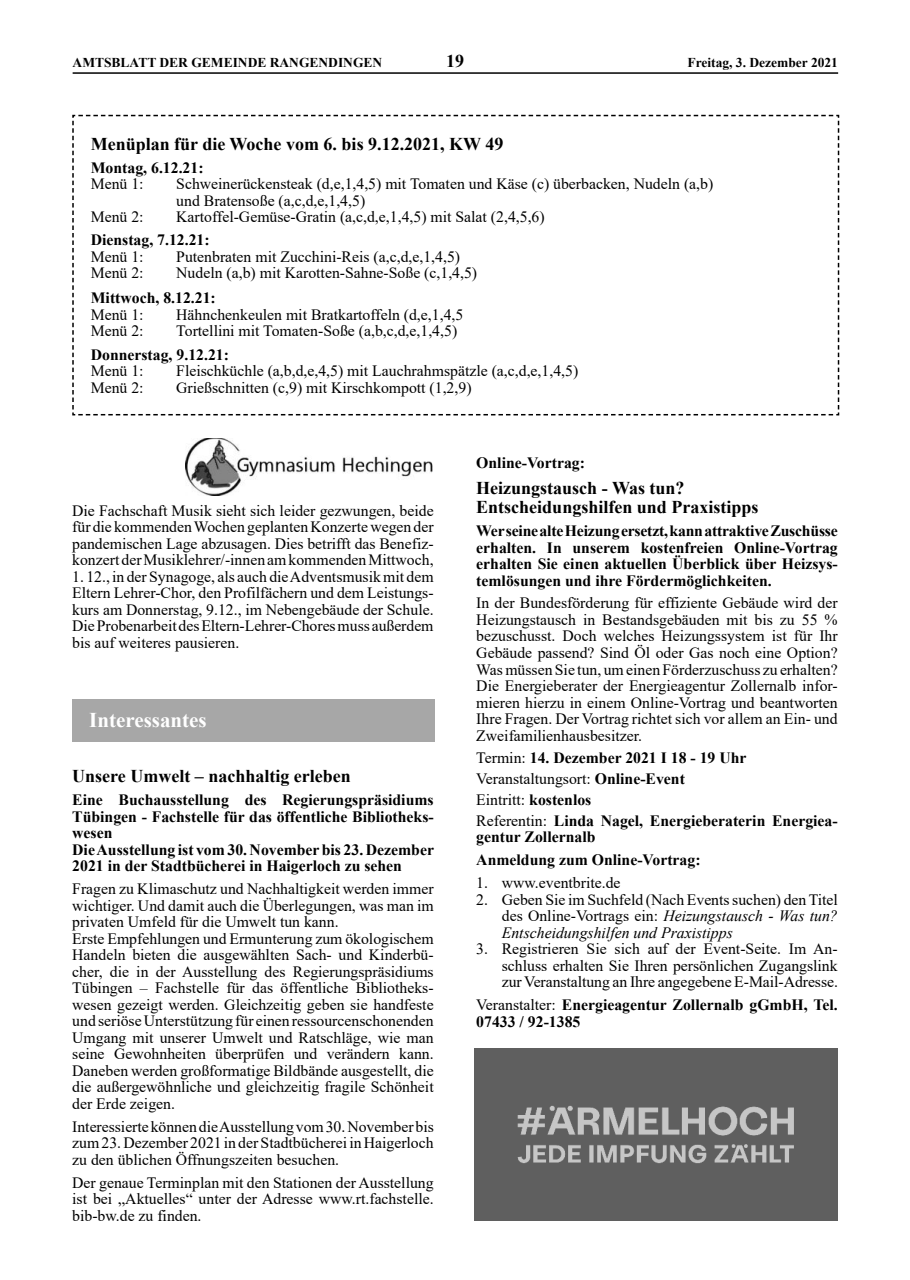
<style>
.page{position:relative;width:910px;height:1280px;background:#fff}
.page>*{position:absolute;margin:0;border:0;box-sizing:border-box;transform-origin:0 0}
.t1{font:700 21px "Times New Roman";color:#fff}
.t2{font:700 18px/19.5px "Times New Roman";color:#000}
.t3{font:15.75px/16.5px "Times New Roman";color:#000;text-align:justify}
.t4{font:700 15.75px/16.5px "Times New Roman";color:#000}
.t5{font:700 13.5px "Times New Roman";color:#000}
.s1{font-weight:400}
.s2{font-style:italic}
</style>
<div class="page">
<hr style="left:73px;top:72px;width:765px;height:2px;background:#000">
<svg style="left:72px;top:114px;width:768px;height:302px"></svg>
<img style="left:186px;top:438px;width:247px;height:57px">
<div style="left:72px;top:699px;width:363px;height:43px;background:#a7a7a7"></div>
<img style="left:474px;top:1049px;width:364px;height:171px">
<p class="t5" style="left:73px;top:58px;width:311px">AMTSBLATT DER GEMEINDE RANGENDINGEN</p>
<p class="t2" style="left:446px;top:53px;width:19px">19</p>
<p class="t5" style="left:687px;top:58px;width:152px">Freitag, 3. Dezember 2021</p>
<p class="t2" style="left:91px;top:136px;width:414px">Menüplan für die Woche vom 6. bis 9.12.2021, KW 49</p>
<p class="t4" style="left:91px;top:161px;width:114px">Montag, 6.12.21:</p>
<p class="t3" style="left:91px;top:177px;width:54px">Menü 1:</p>
<p class="t3" style="left:176px;top:177px;width:539px">Schweinerückensteak (d,e,1,4,5) mit Tomaten und Käse (c) überbacken, Nudeln (a,b) und Bratensoße (a,c,d,e,1,4,5)</p>
<p class="t3" style="left:91px;top:210px;width:54px">Menü 2:</p>
<p class="t3" style="left:176px;top:210px;width:370px">Kartoffel-Gemüse-Gratin (a,c,d,e,1,4,5) mit Salat (2,4,5,6)</p>
<p class="t4" style="left:91px;top:234px;width:120px">Dienstag, 7.12.21:</p>
<p class="t3" style="left:91px;top:250px;width:54px">Menü 1:</p>
<p class="t3" style="left:176px;top:250px;width:285px">Putenbraten mit Zucchini-Reis (a,c,d,e,1,4,5)</p>
<p class="t3" style="left:91px;top:266px;width:54px">Menü 2:</p>
<p class="t3" style="left:176px;top:266px;width:302px">Nudeln (a,b) mit Karotten-Sahne-Soße (c,1,4,5)</p>
<p class="t4" style="left:91px;top:292px;width:127px">Mittwoch, 8.12.21:</p>
<p class="t3" style="left:91px;top:308px;width:54px">Menü 1:</p>
<p class="t3" style="left:176px;top:308px;width:289px">Hähnchenkeulen mit Bratkartoffeln (d,e,1,4,5</p>
<p class="t3" style="left:91px;top:324px;width:54px">Menü 2:</p>
<p class="t3" style="left:176px;top:324px;width:282px">Tortellini mit Tomaten-Soße (a,b,c,d,e,1,4,5)</p>
<p class="t4" style="left:91px;top:348px;width:140px">Donnerstag, 9.12.21:</p>
<p class="t3" style="left:91px;top:364px;width:54px">Menü 1:</p>
<p class="t3" style="left:176px;top:364px;width:403px">Fleischküchle (a,b,d,e,4,5) mit Lauchrahmspätzle (a,c,d,e,1,4,5)</p>
<p class="t3" style="left:91px;top:381px;width:54px">Menü 2:</p>
<p class="t3" style="left:176px;top:381px;width:297px">Grießschnitten (c,9) mit Kirschkompott (1,2,9)</p>
<p class="t3" style="left:72px;top:504px;width:363px">Die Fachschaft Musik sieht sich leider gezwungen, beide für die kommenden Wochen geplanten Konzerte wegen der pandemischen Lage abzusagen. Dies betrifft das Benefiz&shy;konzert der Musiklehrer/-innen am kommenden Mittwoch,</p>
<p class="t3" style="left:72px;top:570px;width:363px">1. 12., in der Synagoge, als auch die Adventsmusik mit dem Eltern Lehrer-Chor, den Profilfächern und dem Leistungs&shy;kurs am Donnerstag, 9.12., im Nebengebäude der Schule.<br>Die Probenarbeit des Eltern-Lehrer-Chores muss außerdem bis auf weiteres pausieren.</p>
<h1 class="t1" style="left:89px;top:713px;width:119px">Interessantes</h1>
<p class="t2" style="left:72px;top:768px;width:280px">Unsere Umwelt – nachhaltig erleben</p>
<p class="t4" style="left:72px;top:793px;width:363px">Eine Buchausstellung des Regierungspräsidiums Tübingen - Fachstelle für das öffentliche Bibliotheks&shy;wesen<br>Die Ausstellung ist vom 30. November bis 23. Dezember 2021 in der Stadtbücherei in Haigerloch zu sehen</p>
<p class="t3" style="left:72px;top:882px;width:363px;text-align:left">Fragen zu Klimaschutz und Nachhaltigkeit werden immer wichtiger. Und damit auch die Überlegungen, was man im privaten Umfeld für die Umwelt tun kann.<br>Erste Empfehlungen und Ermunterung zum ökologischem Handeln bieten die ausgewählten Sach- und Kinderbü&shy;cher, die in der Ausstellung des Regierungspräsidiums Tübingen – Fachstelle für das öffentliche Bibliotheks&shy;wesen gezeigt werden. Gleichzeitig geben sie handfeste und seriöse Unterstützung für einen ressourcenschonenden Umgang mit unserer Umwelt und Ratschläge, wie man seine Gewohnheiten überprüfen und verändern kann.<br>Daneben werden großformatige Bildbände ausgestellt, die die außergewöhnliche und gleichzeitig fragile Schönheit der Erde zeigen.</p>
<p class="t3" style="left:72px;top:1120px;width:363px">Interessierte können die Ausstellung vom 30. November bis zum 23. Dezember 2021 in der Stadtbücherei in Haigerloch zu den üblichen Öffnungszeiten besuchen.</p>
<p class="t3" style="left:72px;top:1175px;width:363px">Der genaue Terminplan mit den Stationen der Ausstellung ist bei „Aktuelles“ unter der Adresse www.rt.fachstelle. bib-bw.de zu finden.</p>
<p class="t4" style="left:476px;top:456px;width:110px">Online-Vortrag:</p>
<p class="t2" style="left:476px;top:480px;width:284px">Heizungstausch - Was tun?<br>Entscheidungshilfen und Praxistipps</p>
<p class="t4" style="left:476px;top:524px;width:363px;text-align:justify">Wer seine alte Heizung ersetzt, kann attraktive Zuschüsse erhalten. In unserem kostenfreien Online-Vortrag erhalten Sie einen aktuellen Überblick über Heizsys&shy;temlösungen und ihre Fördermöglichkeiten.</p>
<p class="t3" style="left:476px;top:596px;width:363px">In der Bundesförderung für effiziente Gebäude wird der Heizungstausch in Bestandsgebäuden mit bis zu 55 % bezuschusst. Doch welches Heizungssystem ist für Ihr Gebäude passend? Sind Öl oder Gas noch eine Option?<br>Was müssen Sie tun, um einen Förderzuschuss zu erhalten?<br>Die Energieberater der Energieagentur Zollernalb infor&shy;mieren hierzu in einem Online-Vortrag und beantworten Ihre Fragen. Der Vortrag richtet sich vor allem an Ein- und Zweifamilienhausbesitzer.</p>
<p class="t4" style="left:476px;top:749px;width:363px;line-height:20.7px"><span class="s1">Termin:</span> 14. Dezember 2021 I 18 - 19 Uhr <span class="s1">Veranstaltungsort:</span> Online-Event<br><span class="s1">Eintritt:</span> kostenlos<br><span class="s1">Referentin:</span> Linda Nagel, Energieberaterin Energiea-</p>
<p class="t4" style="left:476px;top:827px;width:226px;line-height:23px">gentur Zollernalb<br>Anmeldung zum Online-Vortrag:</p>
<p class="t3" style="left:476px;top:876px;width:146px">1. www.eventbrite.de</p>
<p class="t3" style="left:502px;top:892px;width:338px;text-indent:-26px">2. Geben Sie im Suchfeld (Nach Events suchen) den Titel des Online-Vortrags ein: <span class="s2">Heizungstausch - Was tun?<br>Entscheidungshilfen und Praxistipps</span></p>
<p class="t3" style="left:502px;top:942px;width:338px;text-indent:-26px">3. Registrieren Sie sich auf der Event-Seite. Im An&shy;schluss erhalten Sie Ihren persönlichen Zugangslink zur Veranstaltung an Ihre angegebene E-Mail-Adresse.</p>
<p class="t4" style="left:476px;top:998px;width:363px"><span class="s1">Veranstalter:</span> Energieagentur Zollernalb gGmbH, Tel.<br>07433 / 92-1385</p>
</div>
